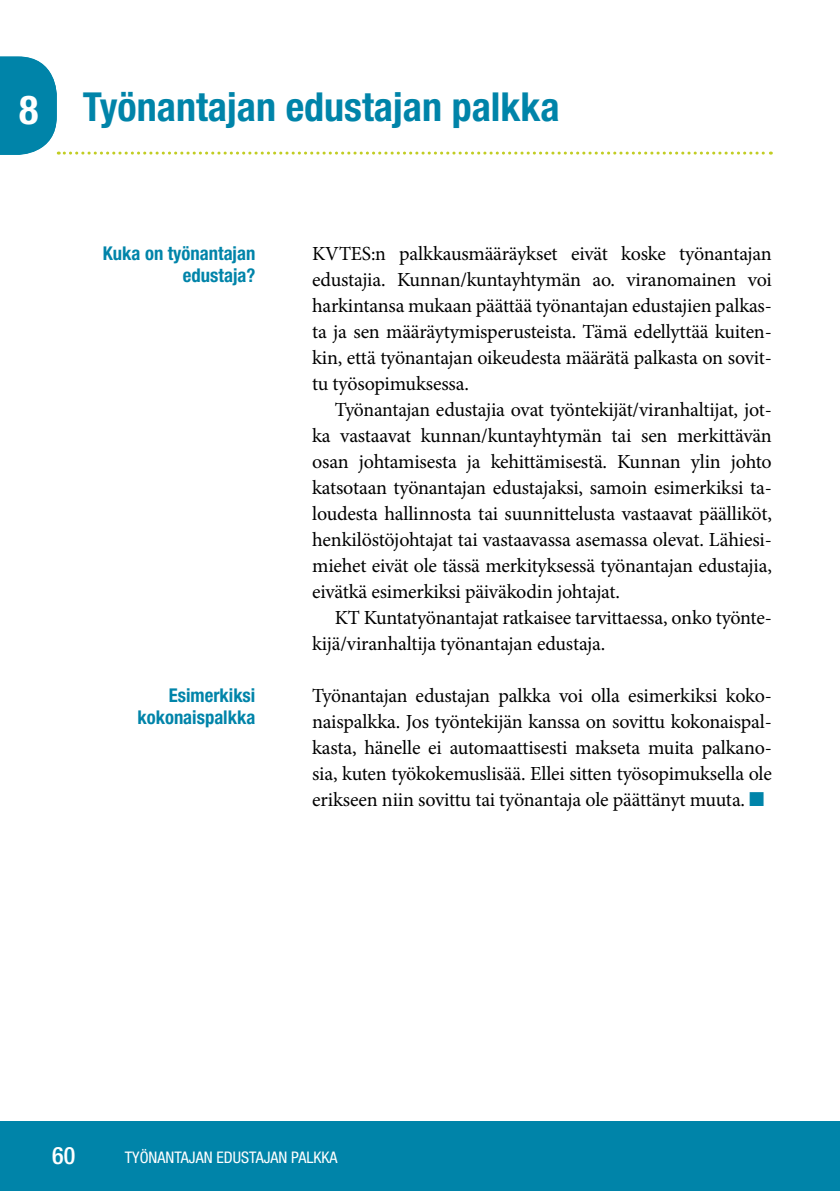
<style>
.page{position:relative;width:840px;height:1191px;background:#fff}
.page>*{position:absolute;margin:0;border:0;box-sizing:border-box;transform-origin:0 0}
.t1{font:700 condensed 40px "Helvetica Neue";color:#0084a9}
.t2{font:500 condensed 24px "Helvetica Neue";color:#fff}
.t3{font:20px/26px "Minion Pro";letter-spacing:-.01em;color:#000;text-align:justify}
.t4{font:700 condensed 19px/22px "Helvetica Neue";color:#0084a9;text-align:right}
.t5{font:condensed 16px "Helvetica Neue";color:#fff}
.s1{color:#fff}
.s2{color:#0084a9}
</style>
<div class="page">
<div style="left:0;top:1121px;width:839px;height:70px;background:#0084a9"></div>
<svg style="left:0;top:56px;width:771px;height:99px"></svg>
<h1 class="t1" style="left:19px;top:83px;width:542px"><span class="s1">8</span> Työnantajan edustajan palkka</h1>
<p class="t4" style="left:103px;top:242px;width:154px">Kuka on työnantajan edustaja?</p>
<p class="t4" style="left:137px;top:684px;width:119px">Esimerkiksi kokonaispalkka</p>
<p class="t3" style="left:312px;top:241px;width:461px">KVTES:n palkkausmääräykset eivät koske työnantajan edustajia. Kunnan/kuntayhtymän ao. viranomainen voi harkintansa mukaan päättää työnantajan edustajien palkas&shy;ta ja sen määräytymisperusteista. Tämä edellyttää kuiten&shy;kin, että työnantajan oikeudesta määrätä palkasta on sovit&shy;tu työsopimuksessa.</p>
<p class="t3" style="left:312px;top:397px;width:461px;text-indent:23px">Työnantajan edustajia ovat työntekijät/viranhaltijat, jot&shy;ka vastaavat kunnan/kuntayhtymän tai sen merkittävän osan johtamisesta ja kehittämisestä. Kunnan ylin johto katsotaan työnantajan edustajaksi, samoin esimerkiksi ta&shy;loudesta hallinnosta tai suunnittelusta vastaavat päälliköt, henkilöstöjohtajat tai vastaavassa asemassa olevat. Lähiesi&shy;miehet eivät ole tässä merkityksessä työnantajan edustajia, eivätkä esimerkiksi päiväkodin johtajat.</p>
<p class="t3" style="left:312px;top:605px;width:461px;text-indent:23px">KT Kuntatyönantajat ratkaisee tarvittaessa, onko työnte&shy;kijä/viranhaltija työnantajan edustaja.</p>
<p class="t3" style="left:312px;top:683px;width:461px">Työnantajan edustajan palkka voi olla esimerkiksi koko&shy;naispalkka. Jos työntekijän kanssa on sovittu kokonaispal&shy;kasta, hänelle ei automaattisesti makseta muita palkano&shy;sia, kuten työkokemuslisää. Ellei sitten työsopimuksella ole erikseen niin sovittu tai työnantaja ole päättänyt muuta. <span class="s2">■</span></p>
<p class="t2" style="left:52px;top:1141px;width:25px">60</p>
<p class="t5" style="left:125px;top:1147px;width:183px">TYÖNANTAJAN EDUSTAJAN PALKKA</p>
</div>
